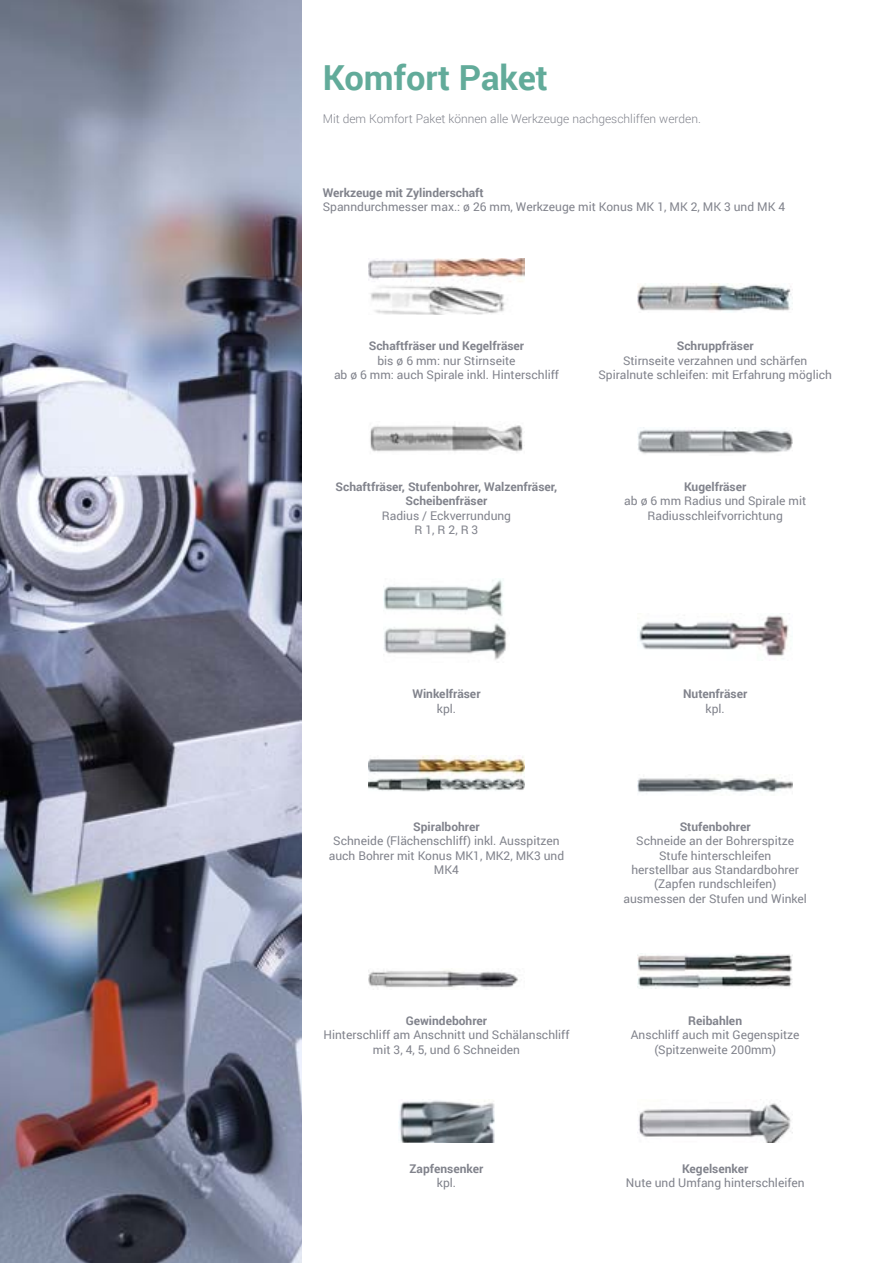
<style>
.page{position:relative;width:893px;height:1263px;background:#fff}
.page>*{position:absolute;margin:0;border:0;box-sizing:border-box;transform-origin:0 0}
.t1{font:700 34.5px "Roboto";color:#62ab9a}
.t2{font:12px/14.4px "Roboto";color:#81838c;text-align:center}
.t3{font:700 12px/14.4px "Roboto";color:#81838c;text-align:center}
.t4{font:300 12px "Roboto";color:#81838c}
</style>
<div class="page">
<img style="left:0;top:0;width:301px;height:1263px">
<img style="left:369px;top:258px;width:155px;height:57px">
<img style="left:370px;top:425px;width:153px;height:28px">
<img style="left:384px;top:579px;width:123px;height:81px">
<img style="left:369px;top:756px;width:155px;height:36px">
<img style="left:369px;top:970px;width:149px;height:18px">
<img style="left:638px;top:284px;width:155px;height:27px">
<img style="left:638px;top:427px;width:155px;height:27px">
<img style="left:639px;top:613px;width:151px;height:43px">
<img style="left:638px;top:777px;width:155px;height:16px">
<img style="left:638px;top:954px;width:155px;height:35px">
<img style="left:399px;top:1100px;width:96px;height:42px">
<img style="left:638px;top:1103px;width:155px;height:39px">
<h1 class="t1" style="left:323px;top:54px;width:227px">Komfort Paket</h1>
<p class="t4" style="left:323px;top:110px;width:380px">Mit dem Komfort Paket können alle Werkzeuge nachgeschliffen werden.</p>
<p class="t3" style="left:323px;top:185px;width:163px">Werkzeuge mit Zylinderschaft</p>
<p class="t2" style="left:323px;top:199px;width:464px">Spanndurchmesser max.: ø 26 mm, Werkzeuge mit Konus MK 1, MK 2, MK 3 und MK 4</p>
<p class="t3" style="left:369px;top:338px;width:157px">Schaftfräser und Kegelfräser</p>
<p class="t2" style="left:334px;top:353px;width:226px">bis ø 6 mm: nur Stirnseite<br>ab ø 6 mm: auch Spirale inkl. Hinterschliff</p>
<p class="t3" style="left:677px;top:338px;width:78px">Schruppfräser</p>
<p class="t2" style="left:598px;top:353px;width:235px">Stirnseite verzahnen und schärfen<br>Spiralnute schleifen: mit Erfahrung möglich</p>
<p class="t3" style="left:336px;top:479px;width:223px">Schaftfräser, Stufenbohrer, Walzenfräser,<br>Scheibenfräser</p>
<p class="t2" style="left:382px;top:508px;width:131px">Radius / Eckverrundung<br>R 1, R 2, R 3</p>
<p class="t3" style="left:684px;top:479px;width:64px">Kugelfräser</p>
<p class="t2" style="left:624px;top:493px;width:183px">ab ø 6 mm Radius und Spirale mit<br>Radiusschleifvorrichtung</p>
<p class="t3" style="left:412px;top:686px;width:70px">Winkelfräser</p>
<p class="t2" style="left:437px;top:701px;width:21px">kpl.</p>
<p class="t3" style="left:683px;top:686px;width:66px">Nutenfräser</p>
<p class="t2" style="left:706px;top:701px;width:21px">kpl.</p>
<p class="t3" style="left:413px;top:819px;width:68px">Spiralbohrer</p>
<p class="t2" style="left:329px;top:833px;width:237px">Schneide (Flächenschliff) inkl. Ausspitzen auch Bohrer mit Konus MK1, MK2, MK3 und<br>MK4</p>
<p class="t3" style="left:680px;top:819px;width:73px">Stufenbohrer</p>
<p class="t2" style="left:623px;top:833px;width:185px">Schneide an der Bohrerspitze<br>Stufe hinterschleifen<br>herstellbar aus Standardbohrer (Zapfen rundschleifen) ausmessen der Stufen und Winkel</p>
<p class="t3" style="left:406px;top:1013px;width:83px">Gewindebohrer</p>
<p class="t2" style="left:323px;top:1027px;width:247px">Hinterschliff am Anschnitt und Schälanschliff mit 3, 4, 5, und 6 Schneiden</p>
<p class="t3" style="left:688px;top:1013px;width:55px">Reibahlen</p>
<p class="t2" style="left:631px;top:1027px;width:170px">Anschliff auch mit Gegenspitze (Spitzenweite 200mm)</p>
<p class="t3" style="left:410px;top:1161px;width:75px">Zapfensenker</p>
<p class="t2" style="left:437px;top:1175px;width:21px">kpl.</p>
<p class="t3" style="left:682px;top:1161px;width:68px">Kegelsenker</p>
<p class="t2" style="left:626px;top:1175px;width:180px">Nute und Umfang hinterschleifen</p>
</div>
